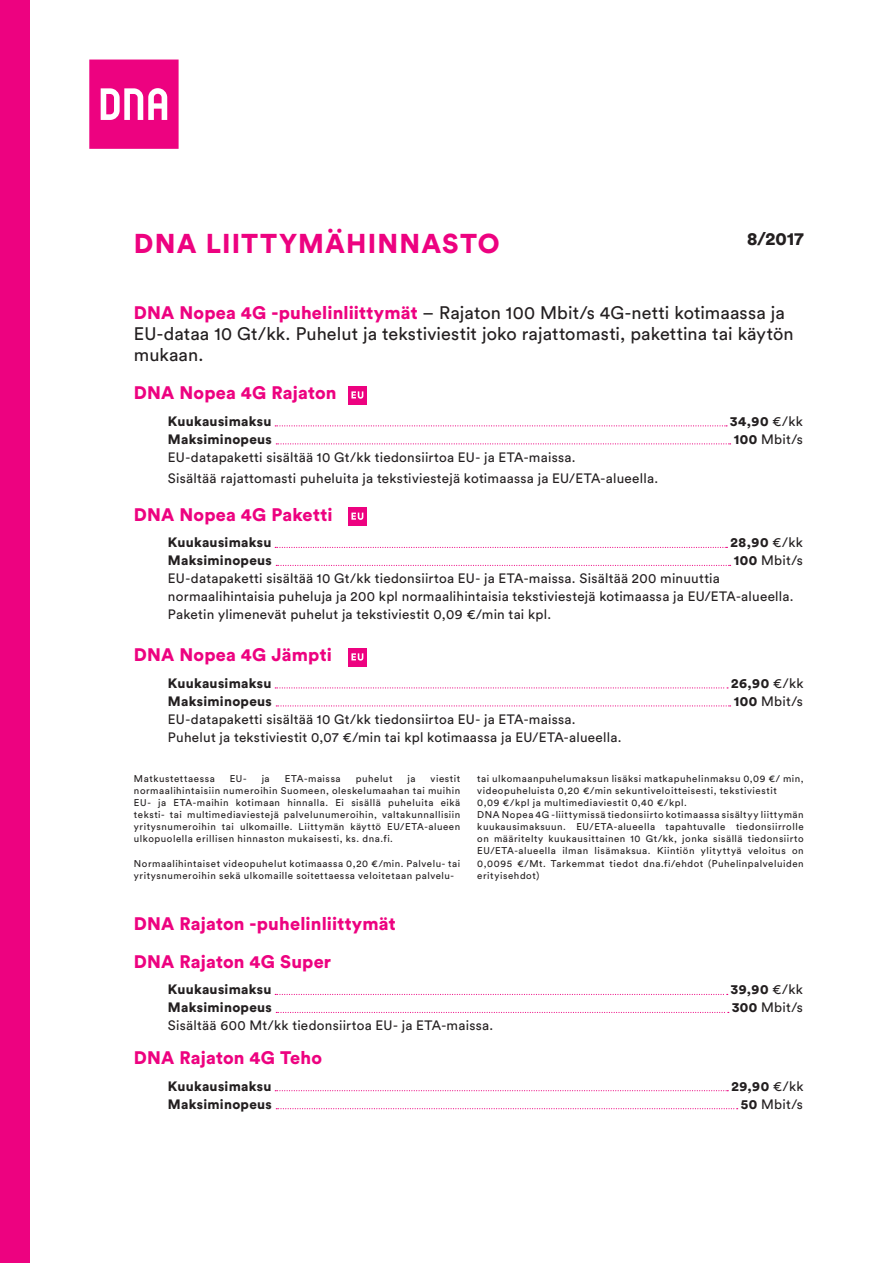
<style>
.page{position:relative;width:893px;height:1263px;background:#fff}
.page>*{position:absolute;margin:0;border:0;box-sizing:border-box;transform-origin:0 0}
.Top_Header{font:900 27px "Circular Std";letter-spacing:.04em;color:#ed0280}
.Header_2_Black{font:18px/21px "Circular Std";letter-spacing:.005em;color:#231f20}
.Header_2_Black-2{font:900 18px "Circular Std";letter-spacing:.01em;color:#ed0280}
.Header_2_Black-3{font:900 18px "Circular Std";color:#231f20}
.Header_2_Black-4{font:13.5px/18px "Circular Std";letter-spacing:.02em;color:#231f20}
.Header_2_Black-5{font:900 13.5px "Circular Std";letter-spacing:.02em;color:#231f20}
.Legal_text{font:9.75px/12px "Circular Std";letter-spacing:.055em;color:#231f20;text-align:justify}
.s1{font-weight:900;color:#ed0280}
.s2{font-weight:400}
.s3{font-weight:900}
</style>
<div class="page">
<svg style="left:275px;top:425px;width:452px;height:1px"></svg>
<svg style="left:276px;top:443px;width:455px;height:1px"></svg>
<svg style="left:275px;top:547px;width:452px;height:1px"></svg>
<svg style="left:276px;top:565px;width:455px;height:1px"></svg>
<svg style="left:275px;top:687px;width:453px;height:1px"></svg>
<svg style="left:276px;top:705px;width:455px;height:1px"></svg>
<div style="left:348px;top:386px;width:19px;height:18px;background:#ed0280"></div>
<svg style="left:351px;top:391px;width:12px;height:8px"></svg>
<div style="left:348px;top:507px;width:19px;height:18px;background:#ed0280"></div>
<svg style="left:351px;top:513px;width:12px;height:7px"></svg>
<div style="left:348px;top:648px;width:19px;height:18px;background:#ed0280"></div>
<svg style="left:351px;top:653px;width:12px;height:8px"></svg>
<svg style="left:275px;top:994px;width:453px;height:1px"></svg>
<svg style="left:276px;top:1012px;width:453px;height:1px"></svg>
<svg style="left:275px;top:1090px;width:453px;height:1px"></svg>
<svg style="left:276px;top:1108px;width:462px;height:1px"></svg>
<div style="left:0;top:0;width:30px;height:1263px;background:#ed0280"></div>
<svg style="left:89px;top:60px;width:90px;height:89px;background:#ef2993"></svg>
<p class="Top_Header" style="left:134px;top:225px;width:367px">DNA LIITTYMÄHINNASTO</p>
<p class="Header_2_Black-3" style="left:747px;top:227px;width:58px">8/2017</p>
<p class="Header_2_Black" style="left:134px;top:302px;width:661px"><span class="s1">DNA Nopea 4G -puhelinliittymät</span> – Rajaton 100 Mbit/s 4G-netti kotimaassa ja<br>EU-dataa 10 Gt/kk. Puhelut ja tekstiviestit joko rajattomasti, pakettina tai käytön mukaan.</p>
<p class="Header_2_Black-2" style="left:134px;top:381px;width:204px">DNA Nopea 4G Rajaton</p>
<p class="Header_2_Black-5" style="left:168px;top:412px;width:105px">Kuukausimaksu</p>
<p class="Header_2_Black-5" style="left:730px;top:412px;width:74px">34,90 <span class="s2">€/kk</span></p>
<p class="Header_2_Black-5" style="left:168px;top:430px;width:105px">Maksiminopeus</p>
<p class="Header_2_Black-4" style="left:734px;top:430px;width:71px"><span class="s3">100</span> Mbit/s</p>
<p class="Header_2_Black-4" style="left:168px;top:446px;width:492px;line-height:21px">EU-datapaketti sisältää 10 Gt/kk tiedonsiirtoa EU- ja ETA-maissa.<br>Sisältää rajattomasti puheluita ja tekstiviestejä kotimaassa ja EU/ETA-alueella.</p>
<p class="Header_2_Black-2" style="left:134px;top:503px;width:200px">DNA Nopea 4G Paketti</p>
<p class="Header_2_Black-5" style="left:168px;top:534px;width:105px">Kuukausimaksu</p>
<p class="Header_2_Black-5" style="left:731px;top:534px;width:74px">28,90 <span class="s2">€/kk</span></p>
<p class="Header_2_Black-5" style="left:168px;top:552px;width:105px">Maksiminopeus</p>
<p class="Header_2_Black-4" style="left:734px;top:551px;width:71px"><span class="s3">100</span> Mbit/s</p>
<p class="Header_2_Black-4" style="left:168px;top:569px;width:627px">EU-datapaketti sisältää 10 Gt/kk tiedonsiirtoa EU- ja ETA-maissa. Sisältää 200 minuuttia normaalihintaisia puheluja ja 200 kpl normaalihintaisia tekstiviestejä kotimaassa ja EU/ETA-alueella.<br>Paketin ylimenevät puhelut ja tekstiviestit 0,09 €/min tai kpl.</p>
<p class="Header_2_Black-2" style="left:134px;top:643px;width:199px">DNA Nopea 4G Jämpti</p>
<p class="Header_2_Black-5" style="left:168px;top:674px;width:105px">Kuukausimaksu</p>
<p class="Header_2_Black-5" style="left:731px;top:674px;width:74px">26,90 <span class="s2">€/kk</span></p>
<p class="Header_2_Black-5" style="left:168px;top:692px;width:105px">Maksiminopeus</p>
<p class="Header_2_Black-4" style="left:734px;top:692px;width:71px"><span class="s3">100</span> Mbit/s</p>
<p class="Header_2_Black-4" style="left:168px;top:710px;width:409px">EU-datapaketti sisältää 10 Gt/kk tiedonsiirtoa EU- ja ETA-maissa.</p>
<p class="Header_2_Black-4" style="left:168px;top:728px;width:455px">Puhelut ja tekstiviestit 0,07 €/min tai kpl kotimaassa ja EU/ETA-alueella.</p>
<p class="Legal_text" style="left:134px;top:773px;width:82px">Matkustettaessa</p>
<p class="Legal_text" style="left:230px;top:773px;width:18px">EU-</p>
<p class="Legal_text" style="left:262px;top:773px;width:10px">ja</p>
<p class="Legal_text" style="left:285px;top:773px;width:58px">ETA-maissa</p>
<p class="Legal_text" style="left:356px;top:773px;width:38px">puhelut</p>
<p class="Legal_text" style="left:407px;top:773px;width:10px">ja</p>
<p class="Legal_text" style="left:134px;top:773px;width:328px;text-indent:297px">viestit normaalihintaisiin numeroihin Suomeen, oleskelumaahan tai muihin EU- ja ETA-maihin kotimaan hinnalla. Ei sisällä puheluita eikä teksti- tai multimediaviestejä palvelunumeroihin, valtakunnallisiin yritysnumeroihin tai ulkomaille. Liittymän käyttö EU/ETA-alueen ulkopuolella erillisen hinnaston mukaisesti, ks. dna.fi.</p>
<p class="Legal_text" style="left:134px;top:857px;width:328px">Normaalihintaiset videopuhelut kotimaassa 0,20 €/min. Palvelu- tai yritysnumeroihin sekä ulkomaille soitettaessa veloitetaan palvelu-</p>
<p class="Legal_text" style="left:477px;top:773px;width:328px">tai ulkomaanpuhelumaksun lisäksi matkapuhelinmaksu 0,09 €/ min, videopuheluista 0,20 €/min sekuntiveloitteisesti, tekstiviestit</p>
<p class="Legal_text" style="left:477px;top:797px;width:211px">0,09 €/kpl ja multimediaviestit 0,40 €/kpl.</p>
<p class="Legal_text" style="left:477px;top:809px;width:328px">DNA Nopea 4G -liittymissä tiedonsiirto kotimaassa sisältyy liittymän kuukausimaksuun. EU/ETA-alueella tapahtuvalle tiedonsiirrolle on määritelty kuukausittainen 10 Gt/kk, jonka sisällä tiedonsiirto EU/ETA-alueella ilman lisämaksua. Kiintiön ylityttyä veloitus on 0,0095 €/Mt. Tarkemmat tiedot dna.fi/ehdot (Puhelinpalveluiden erityisehdot)</p>
<p class="Header_2_Black-2" style="left:134px;top:911px;width:263px">DNA Rajaton -puhelinliittymät</p>
<p class="Header_2_Black-2" style="left:134px;top:950px;width:199px">DNA Rajaton 4G Super</p>
<p class="Header_2_Black-5" style="left:168px;top:981px;width:105px">Kuukausimaksu</p>
<p class="Header_2_Black-5" style="left:731px;top:981px;width:74px">39,90 <span class="s2">€/kk</span></p>
<p class="Header_2_Black-5" style="left:168px;top:999px;width:105px">Maksiminopeus</p>
<p class="Header_2_Black-4" style="left:732px;top:998px;width:73px"><span class="s3">300</span> Mbit/s</p>
<p class="Header_2_Black-4" style="left:168px;top:1016px;width:327px">Sisältää 600 Mt/kk tiedonsiirtoa EU- ja ETA-maissa.</p>
<p class="Header_2_Black-2" style="left:134px;top:1046px;width:190px">DNA Rajaton 4G Teho</p>
<p class="Header_2_Black-5" style="left:168px;top:1077px;width:105px">Kuukausimaksu</p>
<p class="Header_2_Black-5" style="left:731px;top:1077px;width:74px">29,90 <span class="s2">€/kk</span></p>
<p class="Header_2_Black-5" style="left:168px;top:1095px;width:105px">Maksiminopeus</p>
<p class="Header_2_Black-4" style="left:741px;top:1095px;width:64px"><span class="s3">50</span> Mbit/s</p>
</div>
